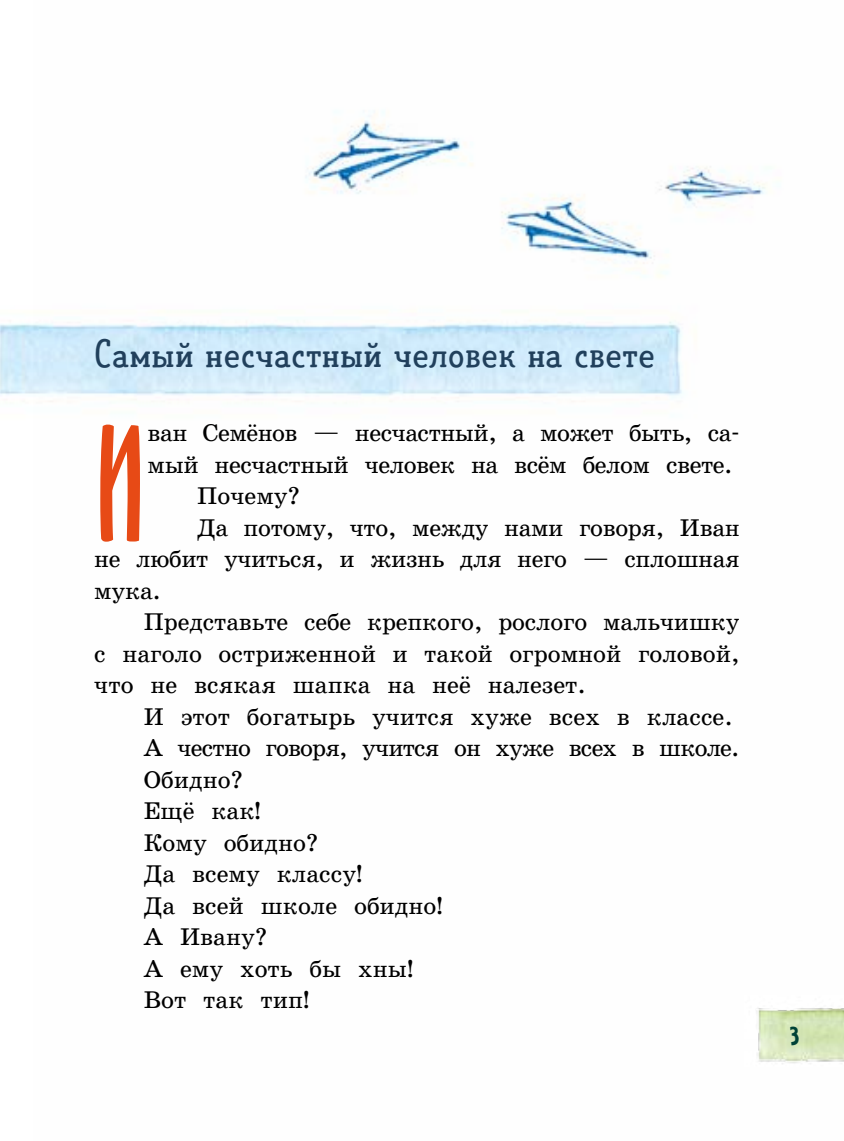
<style>
.page{position:relative;width:844px;height:1141px;background:#fff}
.page>*{position:absolute;margin:0;border:0;box-sizing:border-box;transform-origin:0 0}
.t1{font:153.47px "MULT Handicraft";color:#e84b17}
.t2{font:39.9px "TT Limes Slab";letter-spacing:.02em;color:#22415d;scale:1.1 1}
.t3{font:27.12px "DK Prince Frog";color:#004237;scale:1.1 1}
.t4{font:24.5px "SERIF School Book PIBZ";letter-spacing:-.005em;color:#000}
.t5{font:24.5px "SERIF School Book PIBZ";letter-spacing:-.035em;color:#000}
</style>
<div class="page">
<img style="left:33px;top:112px;width:810px;height:952px">
<h2 class="t2" style="left:94px;top:328px;width:511px">Самый несчастный человек на свете</h2>
<h1 class="t1" style="left:94px;top:398px;width:53px">И</h1>
<p class="t4" style="left:147px;top:420px;width:593px">ван Семёнов — несчастный, а может быть, са-</p>
<p class="t4" style="left:147px;top:451px;width:586px">мый несчастный человек на всём белом свете.</p>
<p class="t4" style="left:197px;top:483px;width:105px">Почему?</p>
<p class="t4" style="left:197px;top:514px;width:544px">Да потому, что, между нами говоря, Иван</p>
<p class="t4" style="left:94px;top:546px;width:646px">не любит учиться, и жизнь для него — сплошная</p>
<p class="t4" style="left:94px;top:577px;width:68px">мука.</p>
<p class="t4" style="left:144px;top:609px;width:597px">Представьте себе крепкого, рослого мальчишку</p>
<p class="t4" style="left:94px;top:640px;width:646px">с наголо остриженной и такой огромной головой,</p>
<p class="t4" style="left:94px;top:672px;width:493px">что не всякая шапка на неё налезет.</p>
<p class="t4" style="left:144px;top:703px;width:590px">И этот богатырь учится хуже всех в классе.</p>
<p class="t5" style="left:144px;top:735px;width:597px">А честно говоря, учится он хуже всех в школе.</p>
<p class="t4" style="left:144px;top:766px;width:101px">Обидно?</p>
<p class="t4" style="left:144px;top:798px;width:118px">Ещё как!</p>
<p class="t4" style="left:144px;top:829px;width:176px">Кому обидно?</p>
<p class="t4" style="left:144px;top:861px;width:220px">Да всему классу!</p>
<p class="t4" style="left:144px;top:892px;width:300px">Да всей школе обидно!</p>
<p class="t4" style="left:144px;top:924px;width:125px">А Ивану?</p>
<p class="t4" style="left:144px;top:955px;width:271px">А ему хоть бы хны!</p>
<p class="t4" style="left:144px;top:987px;width:167px">Вот так тип!</p>
<p class="t3" style="left:789px;top:1020px;width:11px">3</p>
</div>
